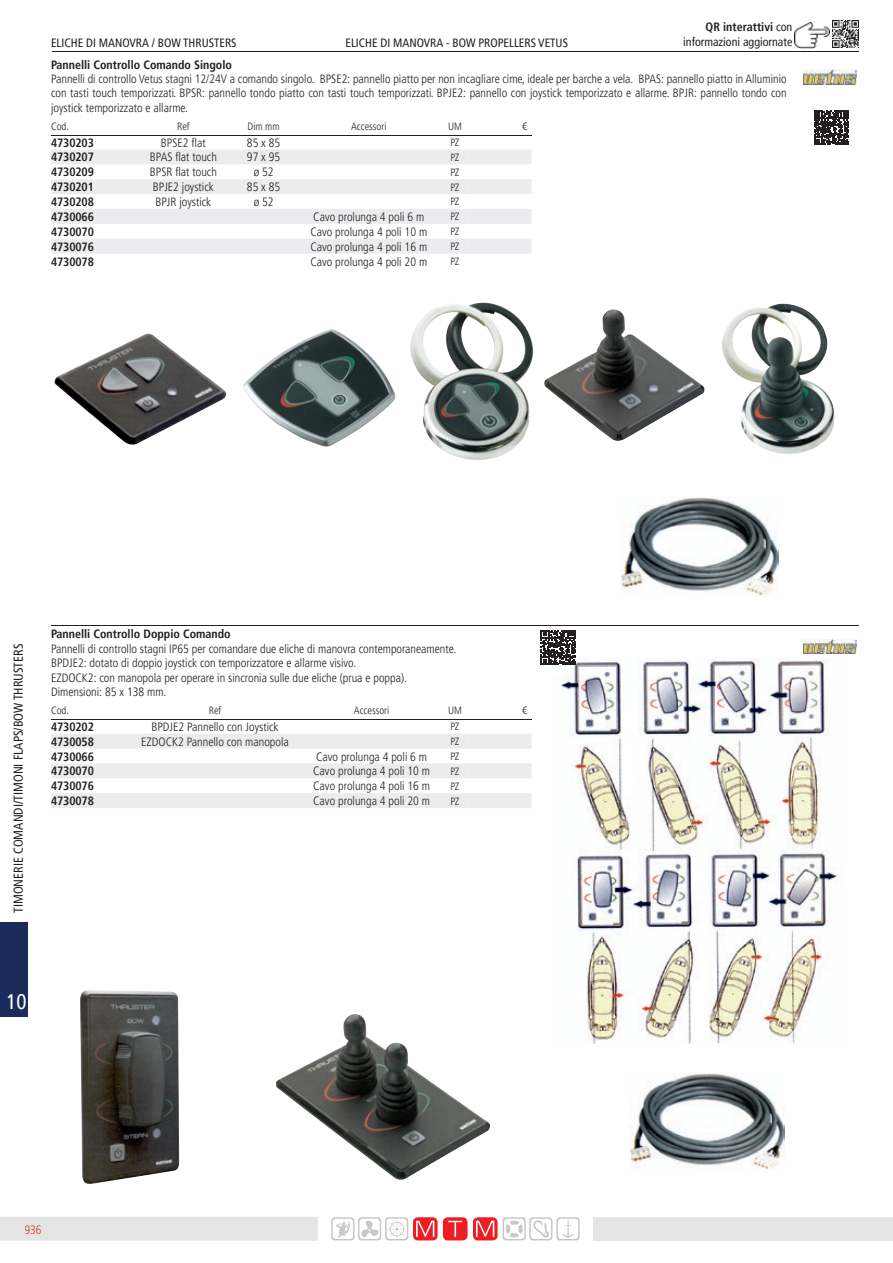
<style>
.page{position:relative;width:893px;height:1263px;background:#fff}
.page>*{position:absolute;margin:0;border:0;box-sizing:border-box;transform-origin:0 0}
.t1{font:condensed 21px "Frutiger LT Pro";color:#fff}
.t2{font:condensed 12.75px "Frutiger LT Pro";color:#231f20}
.t3{font:300 condensed 12px/14.4px "Frutiger LT Pro";color:#231f20;text-align:justify}
.t4{font:700 condensed 12px "Frutiger LT Pro";letter-spacing:-.01em;color:#231f20}
.t5{font:condensed 12px/14.7px "Frutiger LT Pro";color:#231f20;text-align:right}
.t6{font:300 condensed 12px "Frutiger LT Pro";color:#ee1d23}
.t7{font:300 condensed 10.5px "Frutiger LT Pro";letter-spacing:-.015em;color:#231f20}
.s1{font-weight:700}
</style>
<div class="page">
<div style="left:0;top:922px;width:27px;height:95px;background:#1a2b5c"></div>
<hr style="left:52px;top:51px;width:807px;height:1px;background:#231f20">
<svg style="left:331px;top:1217px;width:249px;height:23px"></svg>
<div style="left:0;top:1217px;width:318px;height:24px;background:#e4e4e4"></div>
<div style="left:25px;top:1225px;width:16px;height:9px;background:#e4e4e4"></div>
<div style="left:593px;top:1216px;width:300px;height:24px;background:#e4e4e4"></div>
<img style="left:795px;top:22px;width:34px;height:27px">
<img style="left:832px;top:21px;width:27px;height:27px">
<hr style="left:51px;top:625px;width:808px;height:1px;background:#231f20">
<img style="left:722px;top:304px;width:112px;height:150px">
<img style="left:544px;top:309px;width:161px;height:132px">
<img style="left:410px;top:303px;width:119px;height:157px">
<img style="left:243px;top:329px;width:152px;height:118px">
<img style="left:54px;top:334px;width:173px;height:111px">
<img style="left:621px;top:497px;width:157px;height:99px">
<svg style="left:51px;top:149px;width:480px;height:105px"></svg>
<hr style="left:51px;top:135px;width:84px;height:1px;background:#231f20">
<hr style="left:135px;top:135px;width:97px;height:1px;background:#231f20">
<hr style="left:232px;top:135px;width:63px;height:1px;background:#231f20">
<hr style="left:295px;top:135px;width:147px;height:1px;background:#231f20">
<svg style="left:442px;top:135px;width:26px;height:1px"></svg>
<hr style="left:468px;top:135px;width:63px;height:1px;background:#231f20">
<svg style="left:814px;top:110px;width:35px;height:35px"></svg>
<img style="left:804px;top:70px;width:53px;height:14px">
<img style="left:629px;top:1073px;width:156px;height:97px">
<img style="left:276px;top:1014px;width:214px;height:166px">
<img style="left:80px;top:990px;width:99px;height:194px">
<img style="left:561px;top:659px;width:278px;height:384px">
<svg style="left:51px;top:734px;width:480px;height:74px"></svg>
<hr style="left:51px;top:719px;width:78px;height:1px;background:#231f20">
<hr style="left:129px;top:719px;width:172px;height:1px;background:#231f20">
<hr style="left:301px;top:719px;width:141px;height:1px;background:#231f20">
<svg style="left:442px;top:719px;width:26px;height:1px"></svg>
<hr style="left:468px;top:719px;width:63px;height:1px;background:#231f20">
<svg style="left:541px;top:630px;width:35px;height:35px"></svg>
<img style="left:804px;top:640px;width:53px;height:14px">
<p class="t5" style="left:683px;top:20px;width:111px"><span class="s1">QR interattivi</span> con informazioni aggiornate</p>
<p class="t5" style="left:51px;top:36px;width:187px">ELICHE DI MANOVRA / BOW THRUSTERS</p>
<p class="t5" style="left:346px;top:36px;width:224px">ELICHE DI MANOVRA - BOW PROPELLERS VETUS</p>
<p class="t4" style="left:51px;top:57px;width:182px">Pannelli Controllo Comando Singolo</p>
<p class="t3" style="left:51px;top:72px;width:737px">Pannelli di controllo Vetus stagni 12/24V a comando singolo. BPSE2: pannello piatto per non incagliare cime, ideale per barche a vela. BPAS: pannello piatto in Alluminio con tasti touch temporizzati. BPSR: pannello tondo piatto con tasti touch temporizzati. BPJE2: pannello con joystick temporizzato e allarme. BPJR: pannello tondo con joystick temporizzato e allarme.</p>
<p class="t7" style="left:51px;top:120px;width:19px">Cod.</p>
<p class="t7" style="left:177px;top:120px;width:14px">Ref</p>
<p class="t7" style="left:248px;top:120px;width:34px">Dim mm</p>
<p class="t7" style="left:351px;top:120px;width:37px">Accessori</p>
<p class="t7" style="left:448px;top:120px;width:15px">UM</p>
<p class="t7" style="left:522px;top:120px;width:7px">€</p>
<p class="t4" style="left:51px;top:136px;width:44px">4730203</p>
<p class="t3" style="left:161px;top:135px;width:46px">BPSE2 flat</p>
<p class="t3" style="left:247px;top:135px;width:35px">85 x 85</p>
<p class="t7" style="left:450px;top:136px;width:11px">PZ</p>
<p class="t4" style="left:51px;top:150px;width:44px">4730207</p>
<p class="t3" style="left:150px;top:150px;width:69px">BPAS flat touch</p>
<p class="t3" style="left:247px;top:150px;width:35px">97 x 95</p>
<p class="t7" style="left:450px;top:151px;width:11px">PZ</p>
<p class="t4" style="left:51px;top:165px;width:44px">4730209</p>
<p class="t3" style="left:150px;top:165px;width:69px">BPSR flat touch</p>
<p class="t3" style="left:254px;top:165px;width:21px">ø 52</p>
<p class="t7" style="left:450px;top:166px;width:11px">PZ</p>
<p class="t4" style="left:51px;top:180px;width:44px">4730201</p>
<p class="t3" style="left:153px;top:180px;width:63px">BPJE2 joystick</p>
<p class="t3" style="left:247px;top:180px;width:35px">85 x 85</p>
<p class="t7" style="left:450px;top:181px;width:11px">PZ</p>
<p class="t4" style="left:51px;top:195px;width:44px">4730208</p>
<p class="t3" style="left:155px;top:195px;width:58px">BPJR joystick</p>
<p class="t3" style="left:254px;top:195px;width:21px">ø 52</p>
<p class="t7" style="left:450px;top:196px;width:11px">PZ</p>
<p class="t4" style="left:51px;top:210px;width:44px">4730066</p>
<p class="t3" style="left:313px;top:210px;width:113px">Cavo prolunga 4 poli 6 m</p>
<p class="t7" style="left:450px;top:211px;width:11px">PZ</p>
<p class="t4" style="left:51px;top:225px;width:44px">4730070</p>
<p class="t3" style="left:310px;top:225px;width:118px">Cavo prolunga 4 poli 10 m</p>
<p class="t7" style="left:450px;top:226px;width:11px">PZ</p>
<p class="t4" style="left:51px;top:239px;width:44px">4730076</p>
<p class="t3" style="left:310px;top:239px;width:118px">Cavo prolunga 4 poli 16 m</p>
<p class="t7" style="left:450px;top:240px;width:11px">PZ</p>
<p class="t4" style="left:51px;top:254px;width:44px">4730078</p>
<p class="t3" style="left:310px;top:254px;width:118px">Cavo prolunga 4 poli 20 m</p>
<p class="t7" style="left:450px;top:255px;width:11px">PZ</p>
<p class="t2" style="left:11px;top:913px;width:271px;rotate:-90deg">TIMONERIE COMANDI/TIMONI FLAPS/BOW THRUSTERS</p>
<p class="t4" style="left:51px;top:627px;width:181px">Pannelli Controllo Doppio Comando</p>
<p class="t3" style="left:51px;top:641px;width:407px;text-align:left">Pannelli di controllo stagni IP65 per comandare due eliche di manovra contemporaneamente.<br>BPDJE2: dotato di doppio joystick con temporizzatore e allarme visivo.<br>EZDOCK2: con manopola per operare in sincronia sulle due eliche (prua e poppa).<br>Dimensioni: 85 x 138 mm.</p>
<p class="t7" style="left:51px;top:705px;width:19px">Cod.</p>
<p class="t7" style="left:209px;top:705px;width:14px">Ref</p>
<p class="t7" style="left:354px;top:705px;width:37px">Accessori</p>
<p class="t7" style="left:448px;top:705px;width:15px">UM</p>
<p class="t7" style="left:522px;top:705px;width:7px">€</p>
<p class="t4" style="left:51px;top:720px;width:44px">4730202</p>
<p class="t3" style="left:151px;top:719px;width:129px">BPDJE2 Pannello con Joystick</p>
<p class="t7" style="left:450px;top:720px;width:11px">PZ</p>
<p class="t4" style="left:51px;top:734px;width:44px">4730058</p>
<p class="t3" style="left:141px;top:734px;width:149px">EZDOCK2 Pannello con manopola</p>
<p class="t7" style="left:450px;top:735px;width:11px">PZ</p>
<p class="t4" style="left:51px;top:749px;width:44px">4730066</p>
<p class="t3" style="left:316px;top:749px;width:113px">Cavo prolunga 4 poli 6 m</p>
<p class="t7" style="left:450px;top:750px;width:11px">PZ</p>
<p class="t4" style="left:51px;top:764px;width:44px">4730070</p>
<p class="t3" style="left:313px;top:764px;width:118px">Cavo prolunga 4 poli 10 m</p>
<p class="t7" style="left:450px;top:765px;width:11px">PZ</p>
<p class="t4" style="left:51px;top:779px;width:44px">4730076</p>
<p class="t3" style="left:313px;top:779px;width:118px">Cavo prolunga 4 poli 16 m</p>
<p class="t7" style="left:450px;top:780px;width:11px">PZ</p>
<p class="t4" style="left:51px;top:794px;width:44px">4730078</p>
<p class="t3" style="left:313px;top:794px;width:118px">Cavo prolunga 4 poli 20 m</p>
<p class="t7" style="left:450px;top:795px;width:11px">PZ</p>
<h1 class="t1" style="left:6px;top:989px;width:22px">10</h1>
<p class="t6" style="left:24px;top:1223px;width:19px">936</p>
</div>
